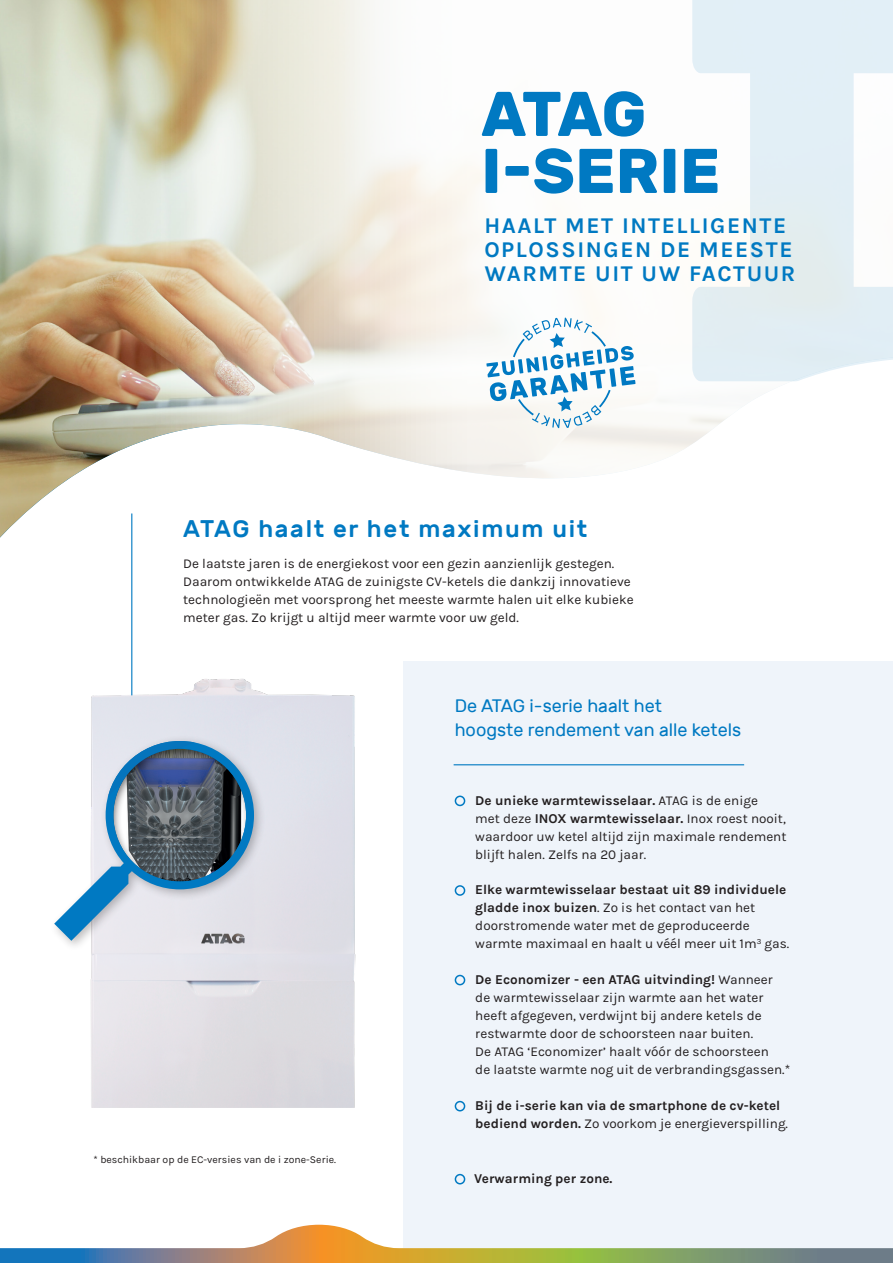
<style>
.page{position:relative;width:893px;height:1263px;background:#fff}
.page>*{position:absolute;margin:0;border:0;box-sizing:border-box;transform-origin:0 0}
.t1{font:700 63px/57px "Rubik";color:#0079c2}
.t2{font:500 24px "Rubik";letter-spacing:.07em;color:#0079c2}
.t3{font:700 22.5px/24px "Karla";letter-spacing:.07em;color:#0079c2}
.t4{font:18px/24px "Rubik";color:#0079c2}
.t5{font:13.5px/18px "Karla";color:#231f20}
.t6{font:700 13.5px/18px "Karla";color:#231f20}
.t7{font:10.5px "Karla";color:#231f20}
.s1{font-weight:700}
.s2{font-weight:400}
</style>
<div class="page">
<img style="left:90px;top:662px;width:266px;height:446px">
<svg style="left:0;top:0;width:792px;height:553px"></svg>
<svg style="left:692px;top:0;width:201px;height:381px;fill:#e2eff6"></svg>
<svg style="left:0;top:1248px;width:893px;height:15px;background:#919468"></svg>
<svg style="left:245px;top:1154px;width:159px;height:94px"></svg>
<div style="left:404px;top:662px;width:489px;height:586px;background:#eff4fa"></div>
<hr style="left:454px;top:764px;width:290px;height:1px;background:#0079c2">
<div style="left:455px;top:795px;width:10px;height:11px;border:2px solid #0079c2;border-radius:50%"></div>
<div style="left:455px;top:975px;width:10px;height:10px;border:2px solid #0079c2;border-radius:50%"></div>
<hr style="left:131px;top:513px;width:1px;height:182px;background:#0079c2">
<div style="left:455px;top:885px;width:10px;height:11px;border:2px solid #0079c2;border-radius:50%"></div>
<div style="left:455px;top:1101px;width:10px;height:10px;border:2px solid #0079c2;border-radius:50%"></div>
<div style="left:455px;top:1174px;width:10px;height:10px;border:2px solid #0079c2;border-radius:50%"></div>
<div style="left:49px;top:735px;width:217px;height:217px;background:#231f20;opacity:.3"></div>
<svg style="left:54px;top:741px;width:200px;height:200px"></svg>
<div style="left:113px;top:747px;width:135px;height:135px;background:#231f20;opacity:.6"></div>
<svg style="left:486px;top:318px;width:149px;height:110px"></svg>
<p class="t1" style="left:481px;top:86px;width:241px">ATAG<br>I-SERIE</p>
<p class="t3" style="left:484px;top:213px;width:313px">HAALT MET INTELLIGENTE<br>OPLOSSINGEN DE MEESTE<br>WARMTE UIT UW FACTUUR</p>
<p class="t2" style="left:183px;top:515px;width:406px">ATAG haalt er het maximum uit</p>
<p class="t5" style="left:183px;top:554px;width:452px">De laatste jaren is de energiekost voor een gezin aanzienlijk gestegen.<br>Daarom ontwikkelde ATAG de zuinigste CV-ketels die dankzij innovatieve technologieën met voorsprong het meeste warmte halen uit elke kubieke meter gas. Zo krijgt u altijd meer warmte voor uw geld.</p>
<p class="t4" style="left:455px;top:694px;width:288px">De ATAG i-serie haalt het<br>hoogste rendement van alle ketels</p>
<p class="t5" style="left:475px;top:791px;width:313px"><span class="s1">De unieke warmtewisselaar.</span> ATAG is de enige<br>met deze <span class="s1">INOX warmtewisselaar.</span> Inox roest nooit, waardoor uw ketel altijd zijn maximale rendement blijft halen. Zelfs na 20 jaar.</p>
<p class="t5" style="left:475px;top:881px;width:315px"><span class="s1">Elke warmtewisselaar bestaat uit 89 individuele gladde inox buizen</span>. Zo is het contact van het doorstromende water met de geproduceerde warmte maximaal en haalt u véél meer uit 1m<sup>3</sup> gas.</p>
<p class="t5" style="left:475px;top:971px;width:316px"><span class="s1">De Economizer - een ATAG uitvinding!</span> Wanneer de warmtewisselaar zijn warmte aan het water heeft afgegeven, verdwijnt bij andere ketels de restwarmte door de schoorsteen naar buiten.<br>De ATAG ‘Economizer’ haalt vóór de schoorsteen<br>de laatste warmte nog uit de verbrandingsgassen.*</p>
<p class="t7" style="left:94px;top:1154px;width:244px">* beschikbaar op de EC-versies van de i zone-Serie.</p>
<p class="t6" style="left:475px;top:1097px;width:314px">Bij de i-serie kan via de smartphone de cv-ketel bediend worden. <span class="s2">Zo voorkom je energieverspilling.</span></p>
<p class="t6" style="left:474px;top:1170px;width:140px">Verwarming per zone.</p>
</div>
